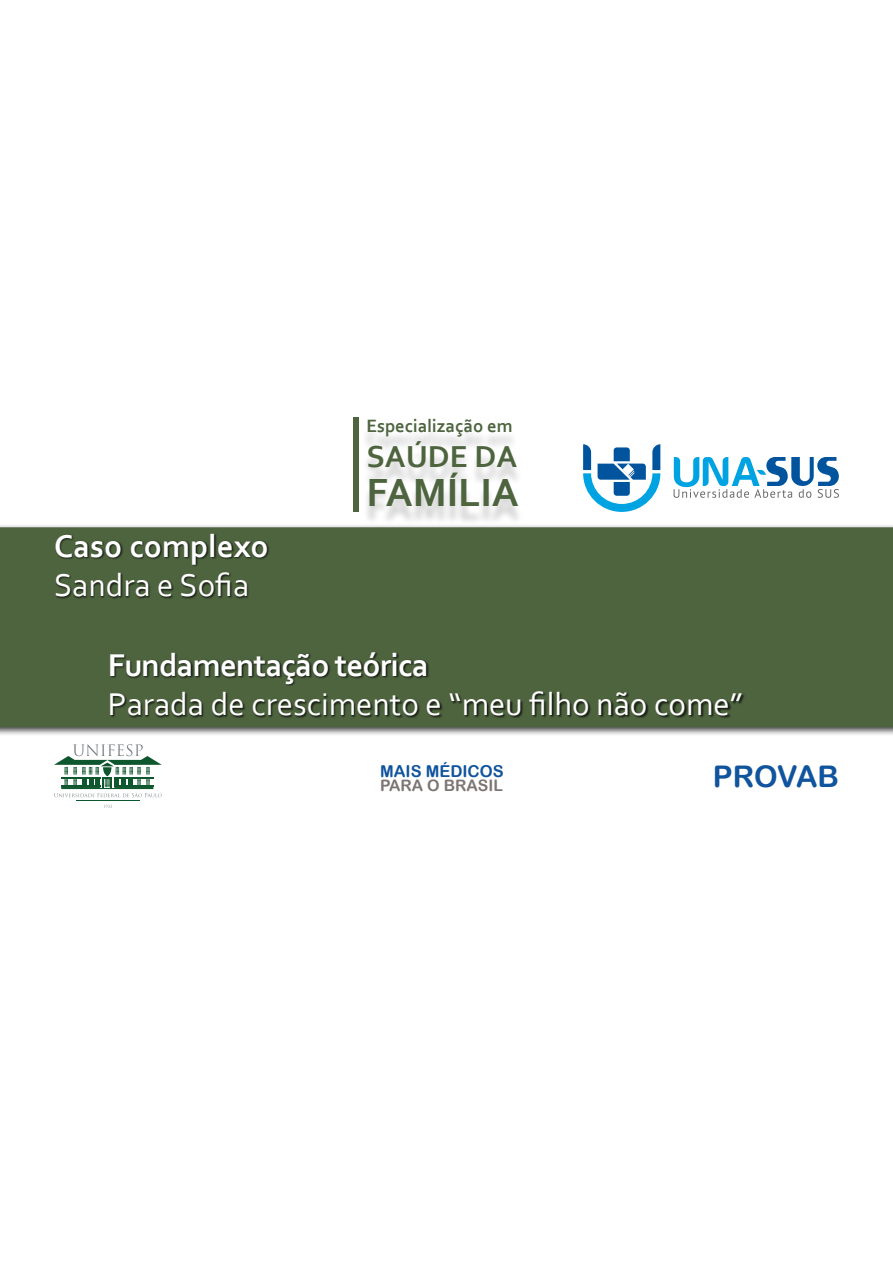
<style>
.page{position:relative;width:893px;height:1263px;background:#fff}
.page>*{position:absolute;margin:0;border:0;box-sizing:border-box;transform-origin:0 0}
.t1{font:700 41.1px "Corbel";color:#4e643f}
.t2{font:33px "Corbel";color:#fff}
.t3{font:700 33px "Corbel";letter-spacing:-.025em;color:#fff}
.t4{font:700 33px "Corbel";color:#fff}
.t5{font:700 31.8px "Corbel";color:#4e643f}
.t6{font:29.85px "Arial Rounded MT Bold";color:#10549e}
.t7{font:700 18.75px "Corbel";color:#4e643f}
.t8{font:16.35px "Arial Rounded MT Bold";color:#10549e}
.t9{font:15.75px "Arial Rounded MT Bold";color:#7b7573}
</style>
<div class="page">
<div style="left:0;top:524px;width:893px;height:213px;background:#000;opacity:.75"></div>
<div style="left:0;top:527px;width:893px;height:200px;background:#4e643f"></div>
<div style="left:353px;top:418px;width:5px;height:94px;background:#4e643f"></div>
<div style="left:361px;top:426px;width:163px;height:100px;background:#000;opacity:.2"></div>
<svg style="left:583px;top:444px;width:77px;height:68px"></svg>
<svg style="left:674px;top:457px;width:165px;height:41px"></svg>
<svg style="left:104px;top:805px;width:8px;height:3px"></svg>
<hr style="left:76px;top:801px;width:63px;height:1px;background:#0e562d">
<svg style="left:54px;top:744px;width:108px;height:53px"></svg>
<div style="left:55px;top:533px;width:690px;height:186px;background:#000;opacity:.75"></div>
<p class="t4" style="left:54px;top:525px;width:216px">Caso complexo</p>
<p class="t2" style="left:54px;top:565px;width:197px">Sandra e Sofia</p>
<p class="t7" style="left:366px;top:414px;width:148px">Especialização em</p>
<p class="t5" style="left:366px;top:436px;width:152px">SAÚDE DA</p>
<p class="t1" style="left:366px;top:467px;width:154px">FAMÍLIA</p>
<p class="t3" style="left:108px;top:644px;width:322px">Fundamentação teórica</p>
<p class="t2" style="left:108px;top:684px;width:636px">Parada de crescimento e “meu filho não come”</p>
<p class="t8" style="left:380px;top:762px;width:125px">MAIS MÉDICOS</p>
<p class="t9" style="left:380px;top:776px;width:124px">PARA O BRASIL</p>
<p class="t6" style="left:713px;top:759px;width:128px">PROVAB</p>
</div>
